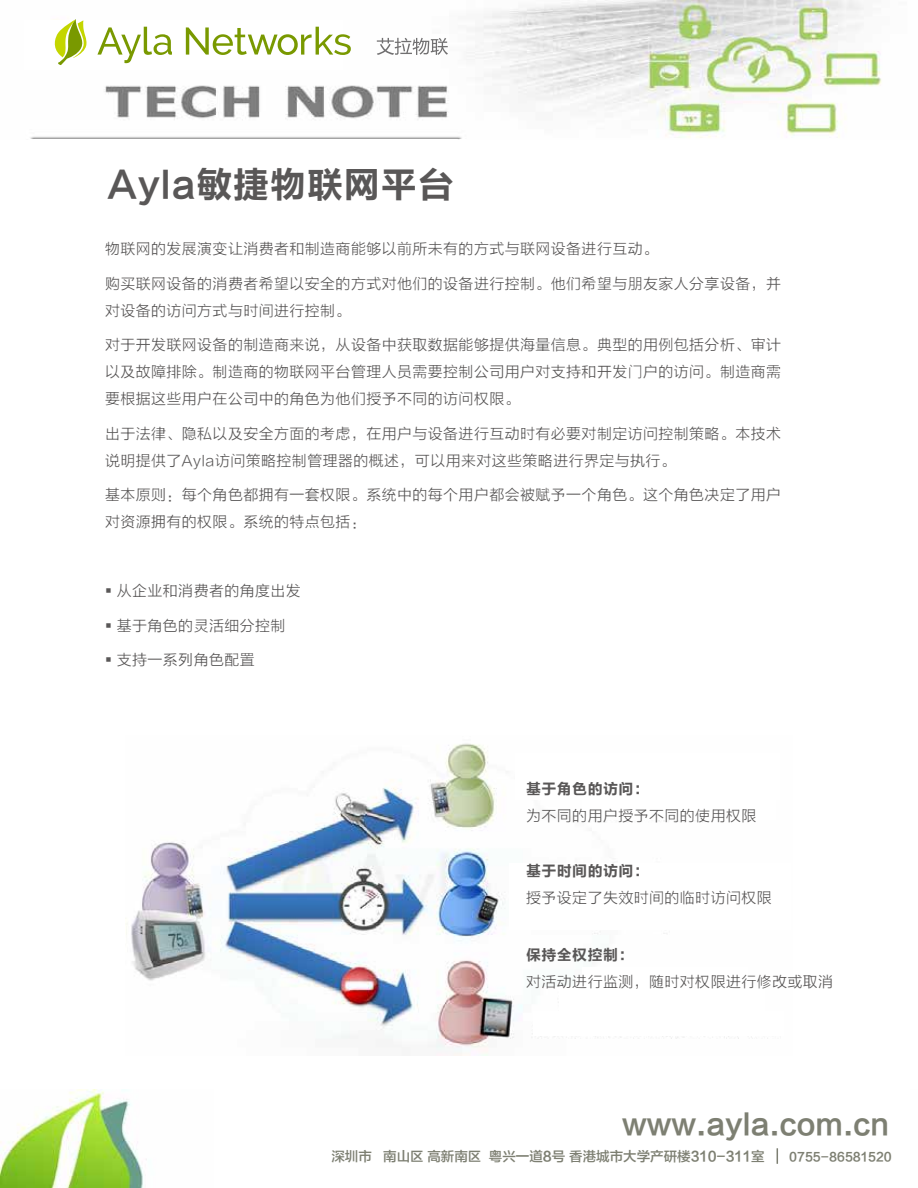
<style>
.page{position:relative;width:918px;height:1188px;background:#fff}
.page>*{position:absolute;margin:0;border:0;box-sizing:border-box;transform-origin:0 0}
.t1{font:36px "FZLTCHK GBK1 0";letter-spacing:.025em;color:#595757}
.t2{font:28.5px "FZLTZHK GBK1 0";color:#7d7f72}
.t3{font:15px/27px "FZLTXHK";letter-spacing:.025em;color:#595757}
.t4{font:15px "FZLTCHK GBK1 0";letter-spacing:.025em;color:#595757}
.t5{font:13.5px "FZLTZHK GBK1 0";color:#7d7f72}
.t6{font:12px "FZLTZHK GBK1 0";color:#7d7f72}
</style>
<div class="page">
<img style="left:30px;top:0;width:852px;height:139px">
<img style="left:126px;top:743px;width:642px;height:312px">
<div style="left:516px;top:753px;width:264px;height:47px;background:#fff"></div>
<div style="left:583px;top:776px;width:193px;height:43px;background:#fff"></div>
<div style="left:509px;top:863px;width:281px;height:67px;background:#fff"></div>
<div style="left:560px;top:986px;width:205px;height:25px;background:#fff"></div>
<div style="left:533px;top:1011px;width:251px;height:24px;background:#fff"></div>
<div style="left:583px;top:967px;width:165px;height:24px;background:#fff"></div>
<img style="left:0;top:1089px;width:147px;height:99px">
<svg style="left:777px;top:1148px;width:1px;height:16px"></svg>
<div style="left:25px;top:20px;width:318px;height:50px;background:#fff"></div>
<svg style="left:97px;top:27px;width:75px;height:36px"></svg>
<svg style="left:186px;top:27px;width:165px;height:28px"></svg>
<svg style="left:52px;top:19px;width:35px;height:46px"></svg>
<svg style="left:377px;top:38px;width:71px;height:17px"></svg>
<h1 class="t1" style="left:108px;top:165px;width:348px">Ayla敏捷物联网平台</h1>
<p class="t3" style="left:105px;top:236px;width:555px">物联网的发展演变让消费者和制造商能够以前所未有的方式与联网设备进行互动。</p>
<p class="t3" style="left:105px;top:270px;width:678px">购买联网设备的消费者希望以安全的方式对他们的设备进行控制。他们希望与朋友家人分享设备，并对设备的访问方式与时间进行控制。</p>
<p class="t3" style="left:105px;top:332px;width:678px;text-align:justify">对于开发联网设备的制造商来说，从设备中获取数据能够提供海量信息。典型的用例包括分析、审计以及故障排除。制造商的物联网平台管理人员需要控制公司用户对支持和开发门户的访问。制造商需要根据这些用户在公司中的角色为他们授予不同的访问权限。</p>
<p class="t3" style="left:105px;top:420px;width:678px">出于法律、隐私以及安全方面的考虑，在用户与设备进行互动时有必要对制定访问控制策略。本技术说明提供了Ayla访问策略控制管理器的概述，可以用来对这些策略进行界定与执行。</p>
<p class="t3" style="left:105px;top:482px;width:678px">基本原则：每个角色都拥有一套权限。系统中的每个用户都会被赋予一个角色。这个角色决定了用户对资源拥有的权限。系统的特点包括：</p>
<p class="t3" style="left:105px;top:578px;width:197px">▪ 从企业和消费者的角度出发</p>
<p class="t3" style="left:105px;top:612px;width:182px">▪ 基于角色的灵活细分控制</p>
<p class="t3" style="left:105px;top:647px;width:151px">▪ 支持一系列角色配置</p>
<p class="t4" style="left:526px;top:780px;width:124px">基于角色的访问：</p>
<p class="t3" style="left:526px;top:802px;width:232px">为不同的用户授予不同的使用权限</p>
<p class="t4" style="left:526px;top:863px;width:124px">基于时间的访问：</p>
<p class="t3" style="left:526px;top:885px;width:247px">授予设定了失效时间的临时访问权限</p>
<p class="t4" style="left:526px;top:946px;width:109px">保持全权控制：</p>
<p class="t3" style="left:526px;top:968px;width:309px">对活动进行监测，随时对权限进行修改或取消</p>
<h2 class="t2" style="left:622px;top:1108px;width:269px">www.ayla.com.cn</h2>
<p class="t5" style="left:331px;top:1149px;width:435px">深圳市 南山区 高新南区 粤兴一道8号 香港城市大学产研楼310-311室</p>
<p class="t6" style="left:789px;top:1150px;width:104px">0755-86581520</p>
</div>
